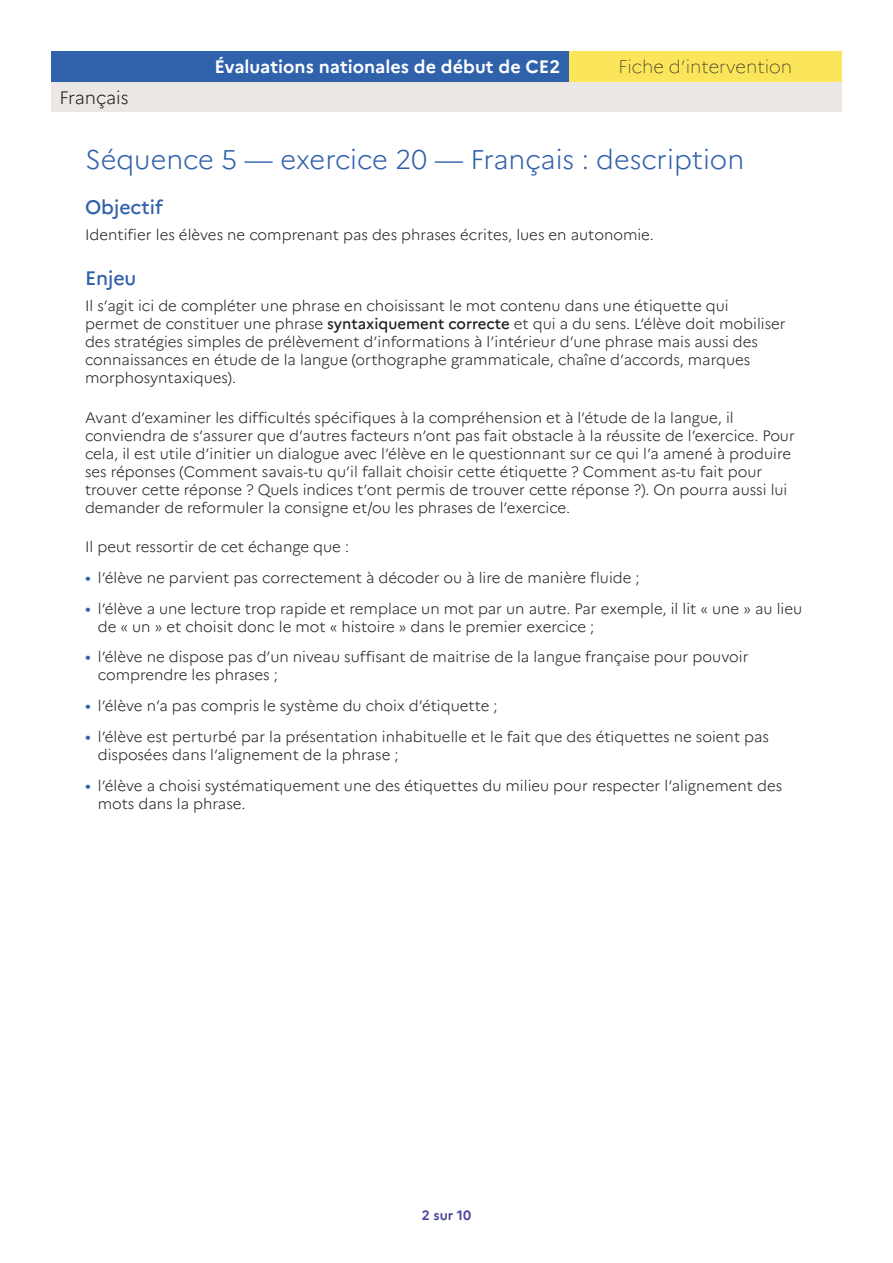
<style>
.page{position:relative;width:893px;height:1263px;background:#fff}
.page>*{position:absolute;margin:0;border:0;box-sizing:border-box;transform-origin:0 0}
._02_titre_1{font:300 27px "Marianne";color:#3061ab}
._03_titre_2{font:500 19.5px "Marianne";color:#3061ab}
.t1{font:700 18px "Marianne";color:#fff}
.t2{font:100 18px "Marianne";color:#231f20}
.t3{font:300 18px "Marianne";color:#231f20}
.Texte_courant{font:300 15px/18px "Marianne";color:#231f20}
.t4{font:700 13.5px "Marianne";color:#4a489e}
.s1{font-weight:500}
.s2{font-weight:400;font-size:16.5px;color:#3061ab}
</style>
<div class="page">
<div style="left:51px;top:82px;width:791px;height:30px;background:#eae7e5"></div>
<div style="left:569px;top:51px;width:273px;height:31px;background:#fbe55b"></div>
<div style="left:51px;top:51px;width:518px;height:31px;background:#3061ab"></div>
<p class="t3" style="left:60px;top:86px;width:71px">Français</p>
<p class="t1" style="left:215px;top:56px;width:347px">Évaluations nationales de début de CE2</p>
<p class="t2" style="left:618px;top:56px;width:175px">Fiche d’intervention</p>
<p class="_02_titre_1" style="left:85px;top:143px;width:661px">Séquence 5 — exercice 20 — Français : description</p>
<p class="_03_titre_2" style="left:85px;top:195px;width:79px">Objectif</p>
<p class="Texte_courant" style="left:85px;top:226px;width:570px">Identifier les élèves ne comprenant pas des phrases écrites, lues en autonomie.</p>
<p class="_03_titre_2" style="left:85px;top:266px;width:53px">Enjeu</p>
<p class="Texte_courant" style="left:85px;top:297px;width:702px">Il s’agit ici de compléter une phrase en choisissant le mot contenu dans une étiquette qui permet de constituer une phrase <span class="s1">syntaxiquement correcte</span> et qui a du sens. L’élève doit mobiliser des stratégies simples de prélèvement d’informations à l’intérieur d’une phrase mais aussi des connaissances en étude de la langue (orthographe grammaticale, chaîne d’accords, marques morphosyntaxiques).</p>
<p class="Texte_courant" style="left:85px;top:408px;width:711px">Avant d’examiner les difficultés spécifiques à la compréhension et à l’étude de la langue, il conviendra de s’assurer que d’autres facteurs n’ont pas fait obstacle à la réussite de l’exercice. Pour cela, il est utile d’initier un dialogue avec l’élève en le questionnant sur ce qui l’a amené à produire ses réponses (Comment savais-tu qu’il fallait choisir cette étiquette ? Comment as-tu fait pour trouver cette réponse ? Quels indices t’ont permis de trouver cette réponse ?). On pourra aussi lui demander de reformuler la consigne et/ou les phrases de l’exercice.</p>
<p class="Texte_courant" style="left:85px;top:538px;width:266px">Il peut ressortir de cet échange que :</p>
<p class="Texte_courant" style="left:85px;top:568px;width:556px"><span class="s2">•</span> l’élève ne parvient pas correctement à décoder ou à lire de manière fluide ;</p>
<p class="Texte_courant" style="left:98px;top:599px;width:706px;text-indent:-13px"><span class="s2">•</span> l’élève a une lecture trop rapide et remplace un mot par un autre. Par exemple, il lit « une » au lieu de « un » et choisit donc le mot « histoire » dans le premier exercice ;</p>
<p class="Texte_courant" style="left:98px;top:648px;width:652px;text-indent:-13px"><span class="s2">•</span> l’élève ne dispose pas d’un niveau suffisant de maitrise de la langue française pour pouvoir comprendre les phrases ;</p>
<p class="Texte_courant" style="left:85px;top:697px;width:414px"><span class="s2">•</span> l’élève n’a pas compris le système du choix d’étiquette ;</p>
<p class="Texte_courant" style="left:98px;top:727px;width:673px;text-indent:-13px"><span class="s2">•</span> l’élève est perturbé par la présentation inhabituelle et le fait que des étiquettes ne soient pas disposées dans l’alignement de la phrase ;</p>
<p class="Texte_courant" style="left:98px;top:776px;width:686px;text-indent:-13px"><span class="s2">•</span> l’élève a choisi systématiquement une des étiquettes du milieu pour respecter l’alignement des mots dans la phrase.</p>
<p class="t4" style="left:422px;top:1207px;width:51px">2 sur 10</p>
</div>
